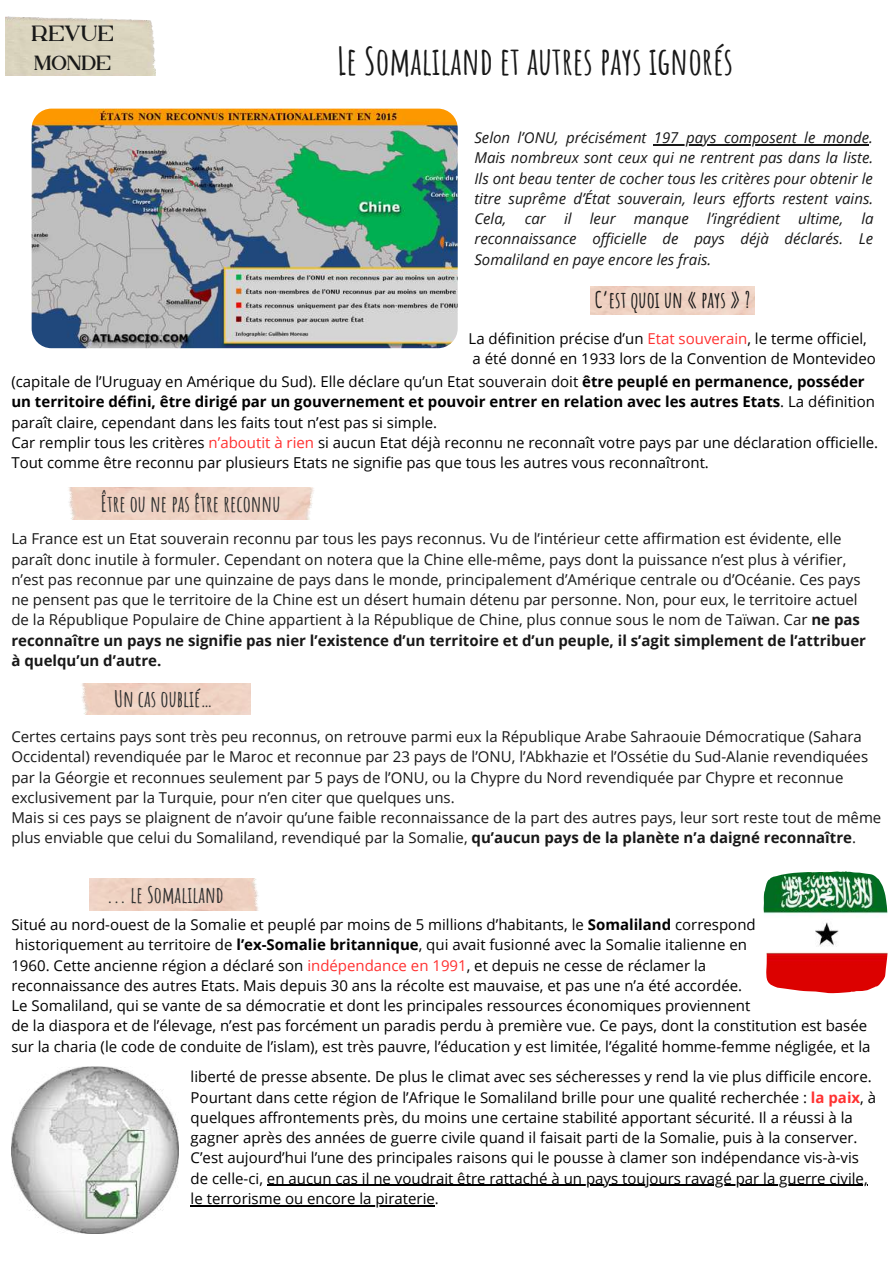
<style>
.page{position:relative;width:893px;height:1264px;background:#fff}
.page>*{position:absolute;margin:0;border:0;box-sizing:border-box;transform-origin:0 0}
.t1{font:700 37.8px "Amatic SC";color:#181818}
.t2{font:700 22.5px "Amatic SC";color:#2e2e2e}
.t3{font:700 22.5px "Amatic SC";color:#181818}
.t4{font:22.05px "Kuchek";color:#181818}
.t5{font:20.55px "Kuchek";color:#181818}
.t6{font:15px/20.2px "Open Sans";color:#000}
.t7{font:15px/20.2px "Open Sans";color:#181818}
.t8{font:italic 15px/20.2px "Open Sans";color:#181818;text-align:justify}
.s1{color:#ff3131}
.s2{font-weight:700}
.s3{font-weight:700;color:#ff3131}
</style>
<div class="page">
<img style="left:5px;top:16px;width:151px;height:59px">
<img style="left:32px;top:109px;width:425px;height:239px;border-radius:20px">
<img style="left:763px;top:871px;width:125px;height:122px">
<img style="left:11px;top:1066px;width:168px;height:167px">
<img style="left:68px;top:487px;width:246px;height:32px">
<hr style="left:653px;top:144px;width:216px;height:1px;background:#181818">
<div style="left:82px;top:683px;width:168px;height:32px;background:#efd2c3"></div>
<div style="left:89px;top:878px;width:169px;height:32px;background:#efd2c3"></div>
<hr style="left:267px;top:1184px;width:600px;height:1px;background:#000">
<hr style="left:190px;top:1204px;width:245px;height:1px;background:#000">
<h3 class="t4" style="left:32px;top:24px;width:83px">REVUE</h3>
<h3 class="t5" style="left:34px;top:54px;width:78px">MONDE</h3>
<h1 class="t1" style="left:337px;top:37px;width:397px">Le Somaliland et autres pays ignorés</h1>
<p class="t8" style="left:474px;top:127px;width:401px">Selon l’ONU, précisément 197 pays composent le monde.<br>Mais nombreux sont ceux qui ne rentrent pas dans la liste.<br>Ils ont beau tenter de cocher tous les critères pour obtenir le titre suprême d’État souverain, leurs efforts restent vains.<br>Cela, car il leur manque l’ingrédient ultime, la reconnaissance officielle de pays déjà déclarés. Le Somaliland en paye encore les frais.</p>
<h2 class="t3" style="left:594px;top:285px;width:157px">C’est quoi un « pays » ?</h2>
<p class="t6" style="left:468px;top:328px;width:409px">La définition précise d’un <span class="s1">Etat souverain</span>, le terme officiel, a été donné en 1933 lors de la Convention de Montevideo</p>
<p class="t6" style="left:11px;top:371px;width:868px">(capitale de l’Uruguay en Amérique du Sud). Elle déclare qu’un Etat souverain doit <span class="s2">être peuplé en permanence, posséder un territoire défini, être dirigé par un gouvernement et pouvoir entrer en relation avec les autres Etats</span>. La définition paraît claire, cependant dans les faits tout n’est pas si simple.<br>Car remplir tous les critères <span class="s1">n’aboutit à rien</span> si aucun Etat déjà reconnu ne reconnaît votre pays par une déclaration officielle.<br>Tout comme être reconnu par plusieurs Etats ne signifie pas que tous les autres vous reconnaîtront.</p>
<h2 class="t2" style="left:101px;top:489px;width:181px">Être ou ne pas être reconnu</h2>
<p class="t7" style="left:11px;top:528px;width:856px">La France est un Etat souverain reconnu par tous les pays reconnus. Vu de l’intérieur cette affirmation est évidente, elle paraît donc inutile à formuler. Cependant on notera que la Chine elle-même, pays dont la puissance n’est plus à vérifier, n’est pas reconnue par une quinzaine de pays dans le monde, principalement d’Amérique centrale ou d’Océanie. Ces pays ne pensent pas que le territoire de la Chine est un désert humain détenu par personne. Non, pour eux, le territoire actuel de la République Populaire de Chine appartient à la République de Chine, plus connue sous le nom de Taïwan. Car <span class="s2">ne pas reconnaître un pays ne signifie pas nier l’existence d’un territoire et d’un peuple, il s’agit simplement de l’attribuer à quelqu’un d’autre.</span></p>
<h2 class="t2" style="left:114px;top:684px;width:100px">Un cas oublié…</h2>
<p class="t7" style="left:11px;top:726px;width:871px">Certes certains pays sont très peu reconnus, on retrouve parmi eux la République Arabe Sahraouie Démocratique (Sahara Occidental) revendiquée par le Maroc et reconnue par 23 pays de l’ONU, l’Abkhazie et l’Ossétie du Sud-Alanie revendiquées par la Géorgie et reconnues seulement par 5 pays de l’ONU, ou la Chypre du Nord revendiquée par Chypre et reconnue exclusivement par la Turquie, pour n’en citer que quelques uns.<br>Mais si ces pays se plaignent de n’avoir qu’une faible reconnaissance de la part des autres pays, leur sort reste tout de même plus enviable que celui du Somaliland, revendiqué par la Somalie, <span class="s2">qu’aucun pays de la planète n’a daigné reconnaître</span>.</p>
<h2 class="t2" style="left:107px;top:880px;width:118px">... le Somaliland</h2>
<p class="t6" style="left:11px;top:914px;width:860px">Situé au nord-ouest de la Somalie et peuplé par moins de 5 millions d’habitants, le <span class="s2">Somaliland</span> correspond<br>historiquement au territoire de <span class="s2">l’ex-Somalie britannique</span>, qui avait fusionné avec la Somalie italienne en<br>1960. Cette ancienne région a déclaré son <span class="s1">indépendance en 1991</span>, et depuis ne cesse de réclamer la<br>reconnaissance des autres Etats. Mais depuis 30 ans la récolte est mauvaise, et pas une n’a été accordée.<br>Le Somaliland, qui se vante de sa démocratie et dont les principales ressources économiques proviennent<br>de la diaspora et de l’élevage, n’est pas forcément un paradis perdu à première vue. Ce pays, dont la constitution est basée sur la charia (le code de conduite de l’islam), est très pauvre, l’éducation y est limitée, l’égalité homme-femme négligée, et la</p>
<p class="t6" style="left:190px;top:1066px;width:687px">liberté de presse absente. De plus le climat avec ses sécheresses y rend la vie plus difficile encore.<br>Pourtant dans cette région de l’Afrique le Somaliland brille pour une qualité recherchée : <span class="s3">la paix</span>, à quelques affrontements près, du moins une certaine stabilité apportant sécurité. Il a réussi à la gagner après des années de guerre civile quand il faisait parti de la Somalie, puis à la conserver.<br>C’est aujourd’hui l’une des principales raisons qui le pousse à clamer son indépendance vis-à-vis de celle-ci, en aucun cas il ne voudrait être rattaché à un pays toujours ravagé par la guerre civile, le terrorisme ou encore la piraterie.</p>
</div>
